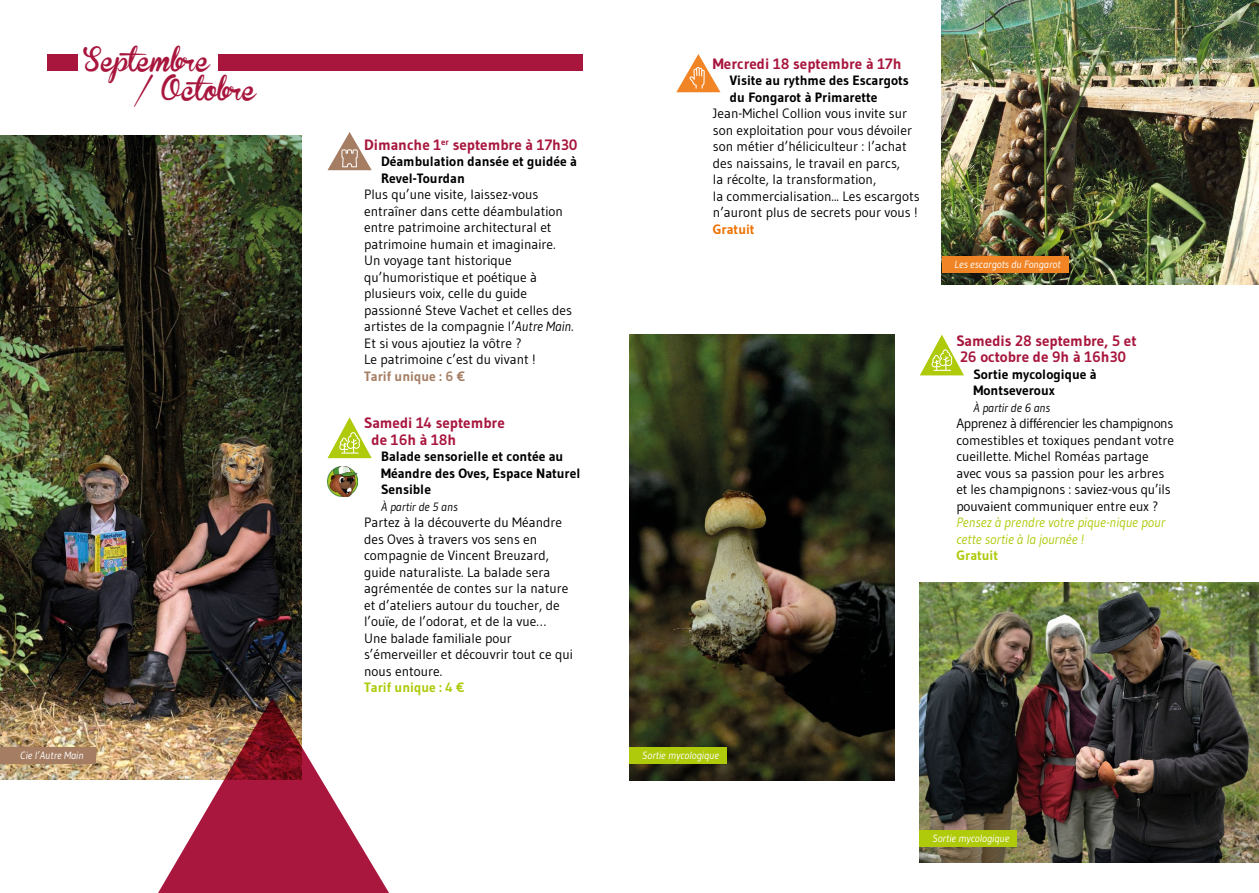
<style>
.page{position:relative;width:1259px;height:893px;background:#fff}
.page>*{position:absolute;margin:0;border:0;box-sizing:border-box;transform-origin:0 0}
.t1{font:24px/28.8px "Brannboll Fet";color:#a8163d}
.t2{font:700 15px/16.5px "Gudea";color:#a8163d}
.t3{font:13.5px/16.5px "Gudea";color:#000}
.t4{font:700 13.5px/16.5px "Gudea";color:#000}
.t5{font:italic 13.5px/16.5px "Gudea";color:#afca0b}
.t6{font:700 13.5px "Gudea";color:#afca0b}
.t7{font:700 13.5px "Gudea";color:#a57d63}
.t8{font:700 13.5px "Gudea";color:#ee7203}
.t9{font:italic 12px "Gudea";color:#000}
.t10{font:italic 10.5px "Gudea";color:#fff}
.s1{font-style:italic}
</style>
<div class="page">
<svg style="left:920px;top:335px;width:44px;height:40px"></svg>
<svg style="left:327px;top:132px;width:45px;height:38px"></svg>
<img style="left:629px;top:334px;width:265px;height:446px">
<img style="left:0;top:135px;width:302px;height:563px">
<svg style="left:676px;top:54px;width:44px;height:38px"></svg>
<div style="left:47px;top:54px;width:30px;height:17px;background:#a8163d"></div>
<div style="left:219px;top:54px;width:364px;height:17px;background:#a8163d"></div>
<img style="left:942px;top:0;width:317px;height:285px">
<img style="left:0;top:698px;width:389px;height:195px">
<svg style="left:327px;top:417px;width:45px;height:41px"></svg>
<img style="left:327px;top:467px;width:30px;height:30px">
<div style="left:0;top:747px;width:95px;height:17px;background:#a57d63"></div>
<img style="left:919px;top:582px;width:340px;height:281px">
<div style="left:942px;top:257px;width:127px;height:16px;background:#f18526"></div>
<div style="left:919px;top:831px;width:98px;height:16px;background:#afca0b"></div>
<div style="left:629px;top:747px;width:98px;height:17px;background:#afca0b"></div>
<h1 class="t1" style="left:138px;top:47px;width:120px;text-indent:-54px">Septembre<br>/ Octobre</h1>
<p class="t10" style="left:20px;top:749px;width:65px">Cie l’Autre Main</p>
<p class="t2" style="left:364px;top:136px;width:215px">Dimanche 1<sup>er</sup> septembre à 17h30</p>
<p class="t4" style="left:381px;top:153px;width:197px">Déambulation dansée et guidée à<br>Revel-Tourdan</p>
<p class="t3" style="left:364px;top:186px;width:211px">Plus qu’une visite, laissez-vous entraîner dans cette déambulation entre patrimoine architectural et patrimoine humain et imaginaire.<br>Un voyage tant historique qu’humoristique et poétique à plusieurs voix, celle du guide passionné Steve Vachet et celles des artistes de la compagnie l’<span class="s1">Autre Main</span>.<br>Et si vous ajoutiez la vôtre ?<br>Le patrimoine c’est du vivant !</p>
<p class="t7" style="left:364px;top:368px;width:103px">Tarif unique : 6 €</p>
<p class="t2" style="left:371px;top:415px;width:135px;text-indent:-8px">Samedi 14 septembre de 16h à 18h</p>
<p class="t4" style="left:381px;top:448px;width:201px">Balade sensorielle et contée au<br>Méandre des Oves, Espace Naturel<br>Sensible</p>
<p class="t9" style="left:381px;top:499px;width:78px">À partir de 5 ans</p>
<p class="t3" style="left:364px;top:514px;width:210px">Partez à la découverte du Méandre des Oves à travers vos sens en compagnie de Vincent Breuzard, guide naturaliste. La balade sera agrémentée de contes sur la nature et d’ateliers autour du toucher, de l’ouïe, de l’odorat, et de la vue…<br>Une balade familiale pour s’émerveiller et découvrir tout ce qui nous entoure.</p>
<p class="t6" style="left:364px;top:679px;width:102px">Tarif unique : 4 €</p>
<p class="t2" style="left:713px;top:55px;width:190px">Mercredi 18 septembre à 17h</p>
<p class="t4" style="left:730px;top:72px;width:180px">Visite au rythme des Escargots du Fongarot à Primarette</p>
<p class="t3" style="left:713px;top:105px;width:208px">Jean-Michel Collion vous invite sur son exploitation pour vous dévoiler son métier d’héliciculteur : l’achat des naissains, le travail en parcs,<br>la récolte, la transformation,<br>la commercialisation... Les escargots n’auront plus de secrets pour vous !</p>
<p class="t8" style="left:713px;top:220px;width:43px">Gratuit</p>
<p class="t10" style="left:954px;top:258px;width:108px">Les escargots du Fongarot</p>
<p class="t2" style="left:956px;top:332px;width:182px">Samedis 28 septembre, 5 et<br>26 octobre de 9h à 16h30</p>
<p class="t4" style="left:973px;top:366px;width:125px">Sortie mycologique à<br>Montseveroux</p>
<p class="t9" style="left:973px;top:400px;width:78px">À partir de 6 ans</p>
<p class="t3" style="left:956px;top:415px;width:219px">Apprenez à différencier les champignons comestibles et toxiques pendant votre cueillette. Michel Roméas partage avec vous sa passion pour les arbres et les champignons : saviez-vous qu’ils pouvaient communiquer entre eux ?</p>
<p class="t5" style="left:956px;top:514px;width:210px">Pensez à prendre votre pique-nique pour cette sortie à la journée !</p>
<p class="t6" style="left:956px;top:547px;width:43px">Gratuit</p>
<p class="t10" style="left:642px;top:749px;width:78px">Sortie mycologique</p>
<p class="t10" style="left:932px;top:832px;width:78px">Sortie mycologique</p>
</div>
